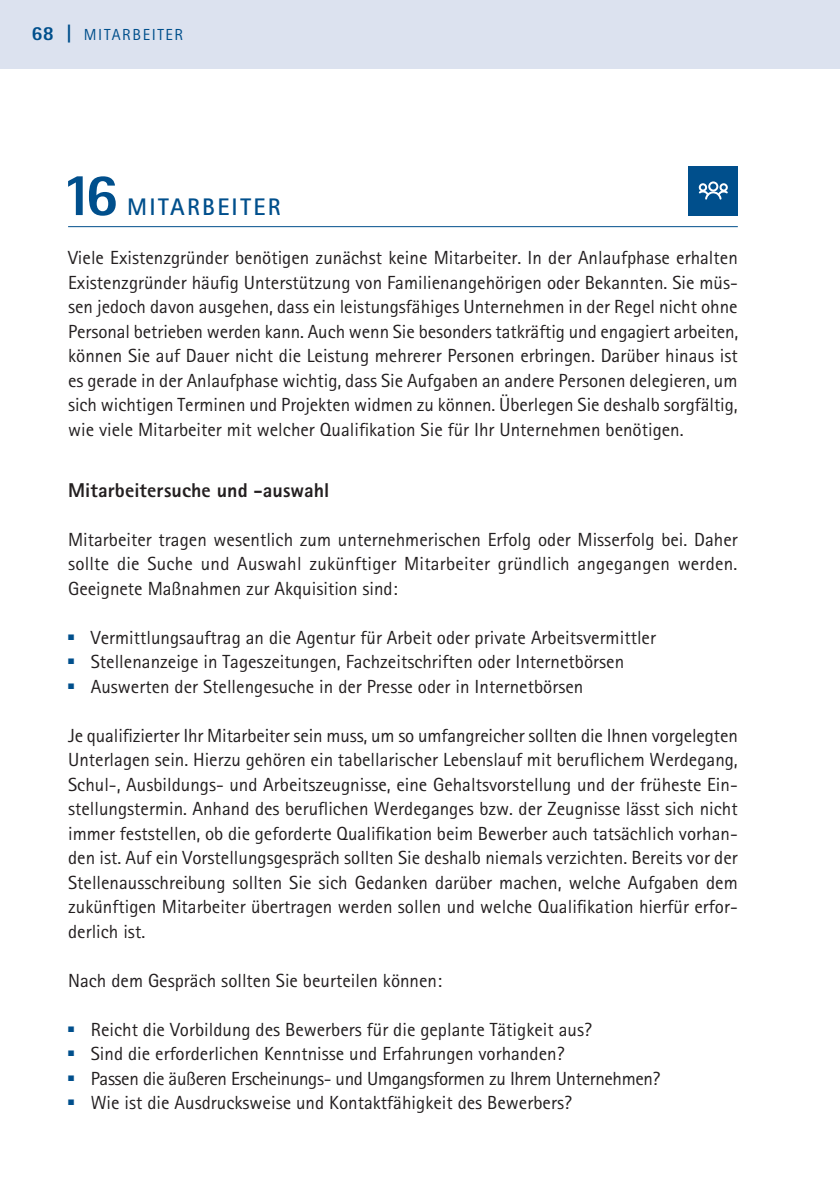
<style>
.page{position:relative;width:840px;height:1191px;background:#fff}
.page>*{position:absolute;margin:0;border:0;box-sizing:border-box;transform-origin:0 0}
.t1{font:800 60px "Rotis Sans Serif";color:#004f8c}
.t2{font:700 24px "Rotis Sans Serif";letter-spacing:.09em;color:#004f8c}
.t3{font:800 20px "Rotis Sans Serif";letter-spacing:.005em;color:#231f20}
.t4{font:800 20px "Rotis Sans Serif";color:#004f8c}
.t5{font:19px/24.4px "Rotis Sans Serif";color:#231f20;text-align:justify}
.t6{font:19px "Rotis Sans Serif";letter-spacing:-.02em;color:#231f20}
.t7{font:16px "Rotis Sans Serif";letter-spacing:.1em;color:#004f8c}
.s1{font-weight:800;font-size:20px}
</style>
<div class="page">
<div style="left:0;top:0;width:839px;height:68px;background:#dce2ef"></div>
<hr style="left:68px;top:226px;width:669px;height:1px;background:#004f8c">
<div style="left:688px;top:166px;width:49px;height:49px;background:#004f8c"></div>
<div style="left:698px;top:183px;width:8px;height:8px;border:2px solid #fff;border-radius:50%"></div>
<div style="left:719px;top:183px;width:8px;height:8px;border:2px solid #fff;border-radius:50%"></div>
<div style="left:707px;top:181px;width:11px;height:10px;border:2px solid #fff;border-radius:50%"></div>
<svg style="left:698px;top:191px;width:30px;height:9px"></svg>
<p class="t4" style="left:32px;top:20px;width:24px">68</p>
<p class="t7" style="left:66px;top:25px;width:118px"><span class="s1">|</span> MITARBEITER</p>
<h1 class="t1" style="left:61px;top:156px;width:59px">16</h1>
<p class="t2" style="left:127px;top:192px;width:155px">MITARBEITER</p>
<p class="t5" style="left:68px;top:245px;width:671px">Viele Existenzgründer benötigen zunächst keine Mitarbeiter. In der Anlaufphase erhalten Existenzgründer häufig Unterstützung von Familienangehörigen oder Bekannten. Sie müs&shy;sen jedoch davon ausgehen, dass ein leistungsfähiges Unternehmen in der Regel nicht ohne Personal betrieben werden kann. Auch wenn Sie besonders tatkräftig und engagiert arbeiten, können Sie auf Dauer nicht die Leistung mehrerer Personen erbringen. Darüber hinaus ist es gerade in der Anlaufphase wichtig, dass Sie Aufgaben an andere Personen delegieren, um sich wichtigen Terminen und Projekten widmen zu können. Überlegen Sie deshalb sorgfältig, wie viele Mitarbeiter mit welcher Qualifikation Sie für Ihr Unternehmen benötigen.</p>
<p class="t3" style="left:68px;top:477px;width:262px">Mitarbeitersuche und -auswahl</p>
<p class="t5" style="left:68px;top:527px;width:670px">Mitarbeiter tragen wesentlich zum unternehmerischen Erfolg oder Misserfolg bei. Daher sollte die Suche und Auswahl zukünftiger Mitarbeiter gründlich angegangen werden.<br>Geeignete Maßnahmen zur Akquisition sind:</p>
<p class="t5" style="left:68px;top:625px;width:589px"><sup>■</sup> Vermittlungsauftrag an die Agentur für Arbeit oder private Arbeitsvermittler</p>
<p class="t5" style="left:68px;top:649px;width:557px"><sup>■</sup> Stellenanzeige in Tageszeitungen, Fachzeitschriften oder Internetbörsen</p>
<p class="t5" style="left:68px;top:674px;width:516px"><sup>■</sup> Auswerten der Stellengesuche in der Presse oder in Internetbörsen</p>
<p class="t5" style="left:68px;top:723px;width:671px">Je qualifizierter Ihr Mitarbeiter sein muss, um so umfangreicher sollten die Ihnen vorgelegten Unterlagen sein. Hierzu gehören ein tabellarischer Lebenslauf mit beruflichem Werdegang, Schul-, Ausbildungs- und Arbeitszeugnisse, eine Gehaltsvorstellung und der früheste Ein&shy;stellungstermin. Anhand des beruflichen Werdeganges bzw. der Zeugnisse lässt sich nicht immer feststellen, ob die geforderte Qualifikation beim Bewerber auch tatsächlich vorhan&shy;den ist. Auf ein Vorstellungsgespräch sollten Sie deshalb niemals verzichten. Bereits vor der Stellenausschreibung sollten Sie sich Gedanken darüber machen, welche Aufgaben dem zukünftigen Mitarbeiter übertragen werden sollen und welche Qualifikation hierfür erfor&shy;derlich ist.</p>
<p class="t5" style="left:68px;top:968px;width:375px">Nach dem Gespräch sollten Sie beurteilen können:</p>
<p class="t5" style="left:68px;top:1017px;width:525px"><sup>■</sup> Reicht die Vorbildung des Bewerbers für die geplante Tätigkeit aus?</p>
<p class="t5" style="left:68px;top:1041px;width:497px"><sup>■</sup> Sind die erforderlichen Kenntnisse und Erfahrungen vorhanden?</p>
<p class="t6" style="left:68px;top:1067px;width:593px"><sup>■</sup> Passen die äußeren Erscheinungs- und Umgangsformen zu Ihrem Unternehmen?</p>
<p class="t5" style="left:68px;top:1090px;width:505px"><sup>■</sup> Wie ist die Ausdrucksweise und Kontaktfähigkeit des Bewerbers?</p>
</div>
